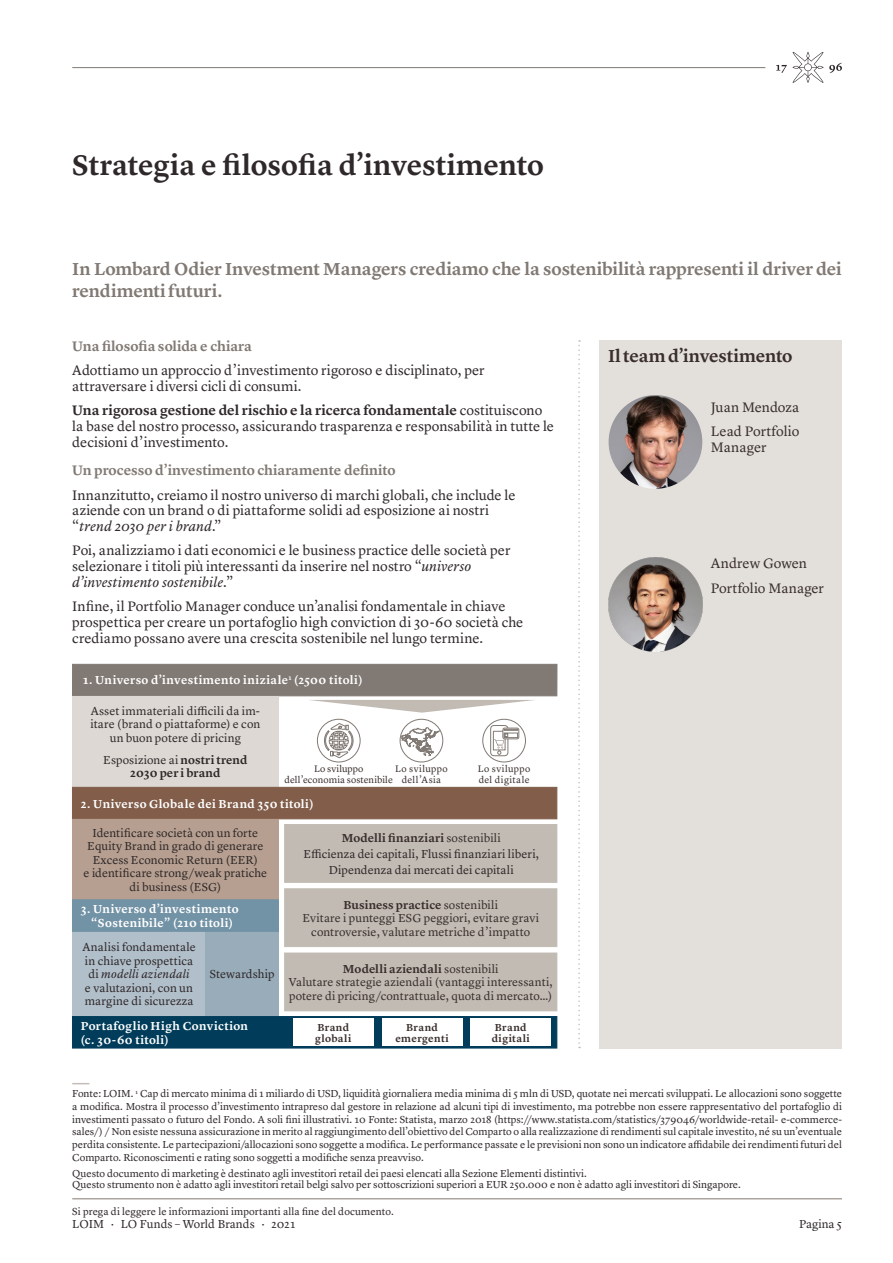
<style>
.page{position:relative;width:893px;height:1263px;background:#fff}
.page>*{position:absolute;margin:0;border:0;box-sizing:border-box;transform-origin:0 0}
.I_Rubriques{font:600 29.25px "Lyon Text";color:#2f2829}
.I_Titres{font:600 18px/21.3px "Lyon Text";letter-spacing:-.01em;color:#817973}
.I_Titres-2{font:600 18px "Lyon Text";letter-spacing:-.01em;color:#392e2c}
.I_Texte_de_base{font:14.25px/15.8px "Lyon Text";color:#2f2829}
.I_Sous-titre{font:600 14.25px "Lyon Text";color:#817973}
.I_Texte_de_base-2{font:14.25px/15.8px "Lyon Text";letter-spacing:-.005em;color:#392e2c}
.I_Texte_de_base-3{font:12px/13.5px "Lyon Text";letter-spacing:.005em;color:#2f2829;text-align:center}
.I_Texte_de_base-4{font:12px/13.5px "Lyon Text";letter-spacing:.005em;color:#392e2c;text-align:center}
.I_Texte_de_base-5{font:600 12px/13.5px "Lyon Text";letter-spacing:.03em;color:#fff}
.I_Texte_de_base-6{font:600 12px "Lyon Text";letter-spacing:.01em;color:#392e2c}
.I_Texte_de_base-7{font:600 12px/13.5px "Lyon Text";letter-spacing:.005em;color:#2f2829;text-align:center}
.I_Note_bas_de_page{font:10.5px/12.8px "Lyon Text";color:#2f2829}
.I_Texte_de_base-8{font:600 10.5px/11.2px "Lyon Text";letter-spacing:.04em;color:#392e2c}
.I_Texte_de_base-9{font:9.75px/10.5px "Lyon Text";letter-spacing:.045em;color:#392e2c;text-align:center}
.I_Texte_de_base-10{font:9.75px/10.5px "Lyon Text";letter-spacing:.005em;color:#392e2c;text-align:center}
.s1{font-weight:600}
.s2{font-style:italic}
.s3{font-weight:400}
</style>
<div class="page">
<hr style="left:72px;top:67px;width:693px;height:1px;background:#817973">
<svg style="left:829px;top:63px;width:13px;height:10px"></svg>
<svg style="left:776px;top:52px;width:47px;height:31px"></svg>
<hr style="left:72px;top:1198px;width:770px;height:1px;background:#817973">
<div style="left:600px;top:340px;width:242px;height:708px;background:#e3e0dc"></div>
<svg style="left:578px;top:340px;width:2px;height:708px"></svg>
<img style="left:609px;top:395px;width:93px;height:94px;border-radius:47px">
<svg style="left:72px;top:1083px;width:17px;height:1px"></svg>
<div style="left:72px;top:664px;width:485px;height:32px;background:#817973"></div>
<div style="left:72px;top:696px;width:206px;height:91px;background:#ddd8d4"></div>
<div style="left:72px;top:787px;width:485px;height:32px;background:#815d4a"></div>
<div style="left:284px;top:824px;width:273px;height:58px;background:#c1bbb4"></div>
<div style="left:284px;top:888px;width:273px;height:59px;background:#c1bbb4;border:1px solid #c1bbb4"></div>
<div style="left:284px;top:953px;width:273px;height:58px;background:#c1bbb4"></div>
<div style="left:72px;top:1016px;width:485px;height:32px;background:#013d5a"></div>
<div style="left:293px;top:1018px;width:81px;height:28px;background:#fff"></div>
<div style="left:382px;top:1018px;width:80px;height:28px;background:#fff"></div>
<div style="left:470px;top:1018px;width:81px;height:28px;background:#fff"></div>
<div style="left:72px;top:819px;width:206px;height:81px;background:#b69f90"></div>
<div style="left:72px;top:931px;width:134px;height:85px;background:#b1bfca"></div>
<div style="left:206px;top:931px;width:73px;height:85px;background:#98acba"></div>
<div style="left:72px;top:900px;width:207px;height:31px;background:#7292a5"></div>
<svg style="left:310px;top:700px;width:224px;height:13px"></svg>
<div style="left:317px;top:719px;width:43px;height:43px;border:1px solid #817973;border-radius:50%"></div>
<svg style="left:323px;top:723px;width:32px;height:35px"></svg>
<div style="left:483px;top:719px;width:43px;height:43px;border:1px solid #817973;border-radius:50%"></div>
<div style="left:503px;top:728px;width:16px;height:11px;border:1px solid #817973;border-radius:2px"></div>
<svg style="left:490px;top:725px;width:28px;height:31px"></svg>
<div style="left:400px;top:719px;width:43px;height:43px;border:1px solid #817973;border-radius:50%"></div>
<svg style="left:401px;top:727px;width:39px;height:29px"></svg>
<img style="left:609px;top:558px;width:93px;height:93px">
<p class="I_Rubriques" style="left:72px;top:143px;width:473px">Strategia e filosofia d’investimento</p>
<p class="I_Titres" style="left:72px;top:257px;width:771px">In Lombard Odier Investment Managers crediamo che la sostenibilità rappresenti il driver dei rendimenti futuri.</p>
<p class="I_Sous-titre" style="left:72px;top:335px;width:181px">Una filosofia solida e chiara</p>
<p class="I_Texte_de_base" style="left:72px;top:361px;width:414px">Adottiamo un approccio d’investimento rigoroso e disciplinato, per attraversare i diversi cicli di consumi.</p>
<p class="I_Texte_de_base" style="left:72px;top:401px;width:483px"><span class="s1">Una rigorosa gestione del rischio e la ricerca fondamentale</span> costituiscono la base del nostro processo, assicurando trasparenza e responsabilità in tutte le decisioni d’investimento.</p>
<p class="I_Sous-titre" style="left:72px;top:459px;width:325px">Un processo d’investimento chiaramente definito</p>
<p class="I_Texte_de_base" style="left:72px;top:486px;width:445px">Innanzitutto, creiamo il nostro universo di marchi globali, che include le aziende con un brand o di piattaforme solidi ad esposizione ai nostri “<span class="s2">trend 2030 per i brand.</span>”</p>
<p class="I_Texte_de_base" style="left:72px;top:541px;width:440px">Poi, analizziamo i dati economici e le business practice delle società per selezionare i titoli più interessanti da inserire nel nostro “<span class="s2">universo d’investimento sostenibile</span>.”</p>
<p class="I_Texte_de_base" style="left:72px;top:597px;width:453px">Infine, il Portfolio Manager conduce un’analisi fondamentale in chiave prospettica per creare un portafoglio high conviction di 30-60 società che crediamo possano avere una crescita sostenibile nel lungo termine.</p>
<p class="I_Texte_de_base-5" style="left:83px;top:672px;width:281px">1. Universo d’investimento iniziale<sup>1</sup> (2500 titoli)</p>
<p class="I_Texte_de_base-3" style="left:90px;top:703px;width:171px">Asset immateriali difficili da im&shy;itare (brand o piattaforme) e con un buon potere di pricing</p>
<p class="I_Texte_de_base-7" style="left:103px;top:752px;width:146px"><span class="s3">Esposizione ai</span> nostri trend<br>2030 per i brand</p>
<p class="I_Texte_de_base-5" style="left:81px;top:796px;width:234px">2. Universo Globale dei Brand 350 titoli)</p>
<p class="I_Texte_de_base-6" style="left:342px;top:829px;width:161px">Modelli finanziari <span class="s3">sostenibili</span></p>
<p class="I_Texte_de_base-3" style="left:303px;top:845px;width:237px;line-height:15.8px">Efficienza dei capitali, Flussi finanziari liberi,<br>Dipendenza dai mercati dei capitali</p>
<p class="I_Texte_de_base-6" style="left:343px;top:895px;width:156px">Business practice <span class="s3">sostenibili</span></p>
<p class="I_Texte_de_base-4" style="left:302px;top:910px;width:238px">Evitare i punteggi ESG peggiori, evitare gravi controversie, valutare metriche d’impatto</p>
<p class="I_Texte_de_base-6" style="left:343px;top:960px;width:157px">Modelli aziendali <span class="s3">sostenibili</span></p>
<p class="I_Texte_de_base-4" style="left:289px;top:975px;width:265px;text-align:left">Valutare strategie aziendali (vantaggi interessanti, potere di pricing/contrattuale, quota di mercato…)</p>
<p class="I_Texte_de_base-5" style="left:81px;top:1018px;width:169px">Portafoglio High Conviction (c. 30-60 titoli)</p>
<p class="I_Texte_de_base-8" style="left:315px;top:1021px;width:38px">Brand globali</p>
<p class="I_Texte_de_base-8" style="left:395px;top:1021px;width:55px;text-align:center">Brand emergenti</p>
<p class="I_Texte_de_base-8" style="left:492px;top:1021px;width:40px">Brand digitali</p>
<p class="I_Texte_de_base-10" style="left:285px;top:763px;width:110px">Lo sviluppo dell’economia sostenibile</p>
<p class="I_Texte_de_base-9" style="left:478px;top:763px;width:54px;text-align:left">Lo sviluppo del digitale</p>
<p class="I_Texte_de_base-9" style="left:395px;top:763px;width:54px">Lo sviluppo dell’Asia</p>
<p class="I_Texte_de_base-3" style="left:84px;top:825px;width:185px">Identificare società con un forte<br>Equity Brand in grado di generare<br>Excess Economic Return (EER)<br>e identificare strong/weak pratiche di business (ESG)</p>
<p class="I_Texte_de_base-5" style="left:81px;top:902px;width:159px;text-align:center">3. Universo d’investimento “Sostenibile” (210 titoli)</p>
<p class="I_Texte_de_base-3" style="left:82px;top:940px;width:115px">Analisi fondamentale in chiave prospettica di <span class="s2">modelli aziendali<br></span>e valutazioni, con un margine di sicurezza</p>
<p class="I_Texte_de_base-3" style="left:210px;top:967px;width:66px">Stewardship</p>
<p class="I_Titres-2" style="left:608px;top:342px;width:186px">Il team d’investimento</p>
<p class="I_Texte_de_base-2" style="left:711px;top:398px;width:90px">Juan Mendoza</p>
<p class="I_Texte_de_base-2" style="left:711px;top:422px;width:90px">Lead Portfolio<br>Manager</p>
<p class="I_Texte_de_base-2" style="left:711px;top:555px;width:98px">Andrew Gowen</p>
<p class="I_Texte_de_base-2" style="left:711px;top:579px;width:115px">Portfolio Manager</p>
<p class="I_Note_bas_de_page" style="left:72px;top:1086px;width:771px;text-align:justify">Fonte: LOIM. <sup>1</sup> Cap di mercato minima di 1 miliardo di USD, liquidità giornaliera media minima di 5 mln di USD, quotate nei mercati sviluppati. Le allocazioni sono soggette a modifica. Mostra il processo d’investimento intrapreso dal gestore in relazione ad alcuni tipi di investimento, ma potrebbe non essere rappresentativo del portafoglio di investimenti passato o futuro del Fondo. A soli fini illustrativi. 10 Fonte: Statista, marzo 2018 (https://www.statista.com/statistics/379046/worldwide-retail- e-commerce&shy;sales/) / Non esiste nessuna assicurazione in merito al raggiungimento dell’obiettivo del Comparto o alla realizzazione di rendimenti sul capitale investito, né su un’eventuale perdita consistente. Le partecipazioni/allocazioni sono soggette a modifica. Le performance passate e le previsioni non sono un indicatore affidabile dei rendimenti futuri del Comparto. Riconoscimenti e rating sono soggetti a modifiche senza preavviso.</p>
<p class="I_Note_bas_de_page" style="left:72px;top:1168px;width:670px;line-height:10.5px">Questo documento di marketing è destinato agli investitori retail dei paesi elencati alla Sezione Elementi distintivi.<br>Questo strumento non è adatto agli investitori retail belgi salvo per sottoscrizioni superiori a EUR 250.000 e non è adatto agli investitori di Singapore.</p>
<p class="I_Note_bas_de_page" style="left:72px;top:1205px;width:323px">Si prega di leggere le informazioni importanti alla fine del documento.</p>
<p class="I_Texte_de_base-3" style="left:72px;top:1216px;width:224px">LOIM · LO Funds – World Brands · 2021</p>
<p class="I_Texte_de_base-3" style="left:799px;top:1216px;width:44px">Pagina 5</p>
</div>
